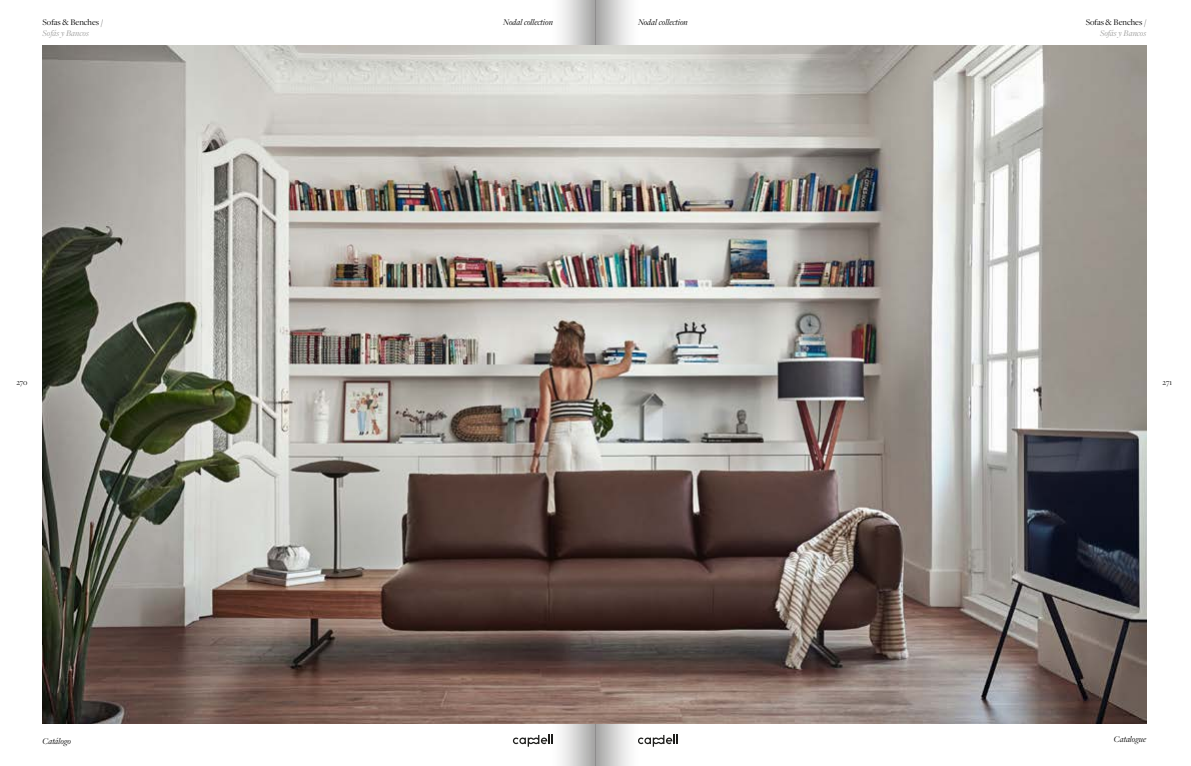
<style>
.page{position:relative;width:1191px;height:766px;background:#fff}
.page>*{position:absolute;margin:0;border:0;box-sizing:border-box;transform-origin:0 0}
.t1{font:italic 9px "Freight Disp Pro";color:#000}
.t2{font:9px "Freight Disp Pro";color:#000}
.t3{font:italic 9px "Freight Disp Pro";color:#9d9d9c}
.t4{font:8px "Freight Disp Pro";letter-spacing:-.005em;color:#000}
</style>
<div class="page">
<img style="left:553px;top:0;width:85px;height:765px">
<img style="left:43px;top:45px;width:1103px;height:678px">
<svg style="left:513px;top:734px;width:40px;height:12px"></svg>
<svg style="left:638px;top:734px;width:40px;height:12px"></svg>
<p class="t2" style="left:43px;top:17px;width:62px">Sofas &amp; Benches /</p>
<p class="t3" style="left:43px;top:27px;width:48px">Sofás y Bancos</p>
<p class="t1" style="left:503px;top:16px;width:51px">Nodal collection</p>
<p class="t1" style="left:638px;top:16px;width:51px">Nodal collection</p>
<p class="t2" style="left:1085px;top:17px;width:62px">Sofas &amp; Benches /</p>
<p class="t3" style="left:1100px;top:27px;width:48px">Sofás y Bancos</p>
<p class="t4" style="left:17px;top:377px;width:13px">270</p>
<p class="t4" style="left:1162px;top:377px;width:11px">271</p>
<p class="t1" style="left:43px;top:734px;width:30px">Catálogo</p>
<p class="t1" style="left:1114px;top:733px;width:34px">Catalogue</p>
</div>
